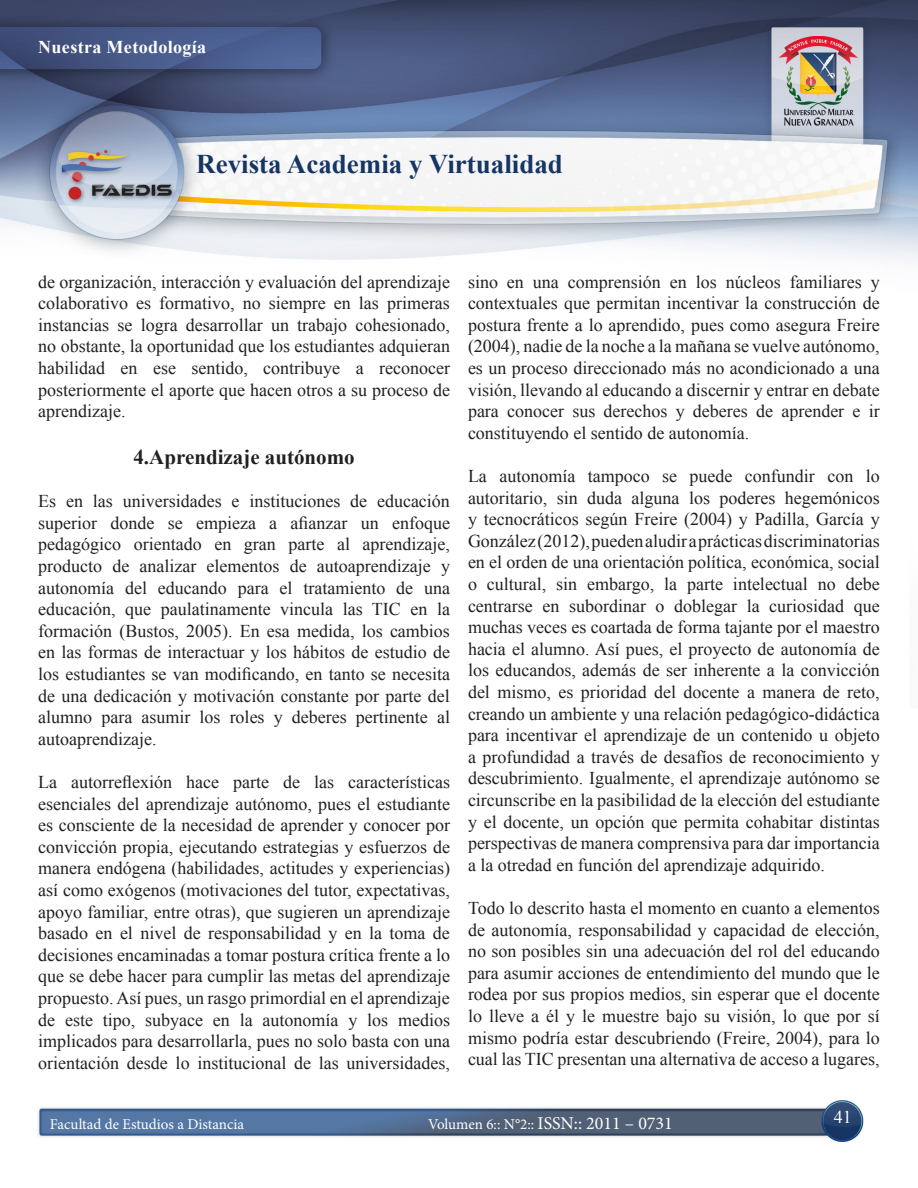
<style>
.page{position:relative;width:918px;height:1188px;background:#fff}
.page>*{position:absolute;margin:0;border:0;box-sizing:border-box;transform-origin:0 0}
.t1{font:700 27px "Times New Roman";color:#163564}
.Subtitulo{font:700 21px "Times New Roman";color:#231f20}
.Contenidos_Españo{font:18px/21.6px "Times New Roman";color:#231f20;text-align:justify}
.t2{font:700 18px "Times New Roman";letter-spacing:.02em;color:#fff}
.t3{font:18px "Times New Roman";color:#fff}
.t4{font:15px "Minion Pro";color:#fff}
.s1{font-size:18px}
</style>
<div class="page">
<img style="left:0;top:0;width:918px;height:1142px">
<p class="t2" style="left:38px;top:34px;width:169px">Nuestra Metodología</p>
<h1 class="t1" style="left:196px;top:146px;width:368px">Revista Academia y Virtualidad</h1>
<p class="Contenidos_Españo" style="left:38px;top:270px;width:413px">de organización, interacción y evaluación del aprendizaje colaborativo es formativo, no siempre en las primeras instancias se logra desarrollar un trabajo cohesionado, no obstante, la oportunidad que los estudiantes adquieran habilidad en ese sentido, contribuye a reconocer posteriormente el aporte que hacen otros a su proceso de aprendizaje.</p>
<p class="Subtitulo" style="left:133px;top:442px;width:223px">4.Aprendizaje autónomo</p>
<p class="Contenidos_Españo" style="left:38px;top:490px;width:413px">Es en las universidades e instituciones de educación superior donde se empieza a afianzar un enfoque pedagógico orientado en gran parte al aprendizaje, producto de analizar elementos de autoaprendizaje y autonomía del educando para el tratamiento de una educación, que paulatinamente vincula las TIC en la formación (Bustos, 2005). En esa medida, los cambios en las formas de interactuar y los hábitos de estudio de los estudiantes se van modificando, en tanto se necesita de una dedicación y motivación constante por parte del alumno para asumir los roles y deberes pertinente al autoaprendizaje.</p>
<p class="Contenidos_Españo" style="left:38px;top:771px;width:413px">La autorreflexión hace parte de las características esenciales del aprendizaje autónomo, pues el estudiante es consciente de la necesidad de aprender y conocer por convicción propia, ejecutando estrategias y esfuerzos de manera endógena (habilidades, actitudes y experiencias) así como exógenos (motivaciones del tutor, expectativas, apoyo familiar, entre otras), que sugieren un aprendizaje basado en el nivel de responsabilidad y en la toma de decisiones encaminadas a tomar postura crítica frente a lo que se debe hacer para cumplir las metas del aprendizaje propuesto. Así pues, un rasgo primordial en el aprendizaje de este tipo, subyace en la autonomía y los medios implicados para desarrollarla, pues no solo basta con una orientación desde lo institucional de las universidades,</p>
<p class="Contenidos_Españo" style="left:468px;top:270px;width:413px">sino en una comprensión en los núcleos familiares y contextuales que permitan incentivar la construcción de postura frente a lo aprendido, pues como asegura Freire (2004), nadie de la noche a la mañana se vuelve autónomo, es un proceso direccionado más no acondicionado a una visión, llevando al educando a discernir y entrar en debate para conocer sus derechos y deberes de aprender e ir constituyendo el sentido de autonomía.</p>
<p class="Contenidos_Españo" style="left:468px;top:465px;width:413px">La autonomía tampoco se puede confundir con lo autoritario, sin duda alguna los poderes hegemónicos y tecnocráticos según Freire (2004) y Padilla, García y González (2012), pueden aludir a prácticas discriminatorias en el orden de una orientación política, económica, social o cultural, sin embargo, la parte intelectual no debe centrarse en subordinar o doblegar la curiosidad que muchas veces es coartada de forma tajante por el maestro hacia el alumno. Así pues, el proyecto de autonomía de los educandos, además de ser inherente a la convicción del mismo, es prioridad del docente a manera de reto, creando un ambiente y una relación pedagógico-didáctica para incentivar el aprendizaje de un contenido u objeto a profundidad a través de desafíos de reconocimiento y descubrimiento. Igualmente, el aprendizaje autónomo se circunscribe en la pasibilidad de la elección del estudiante y el docente, un opción que permita cohabitar distintas perspectivas de manera comprensiva para dar importancia a la otredad en función del aprendizaje adquirido.</p>
<p class="Contenidos_Españo" style="left:468px;top:897px;width:413px">Todo lo descrito hasta el momento en cuanto a elementos de autonomía, responsabilidad y capacidad de elección, no son posibles sin una adecuación del rol del educando para asumir acciones de entendimiento del mundo que le rodea por sus propios medios, sin esperar que el docente lo lleve a él y le muestre bajo su visión, lo que por sí mismo podría estar descubriendo (Freire, 2004), para lo cual las TIC presentan una alternativa de acceso a lugares,</p>
<p class="t4" style="left:50px;top:1114px;width:196px">Facultad de Estudios a Distancia</p>
<p class="t4" style="left:428px;top:1114px;width:246px">Volumen 6:: N°2:: <span class="s1">ISSN:: 2011 – 0731</span></p>
<p class="t3" style="left:834px;top:1105px;width:19px">41</p>
</div>
